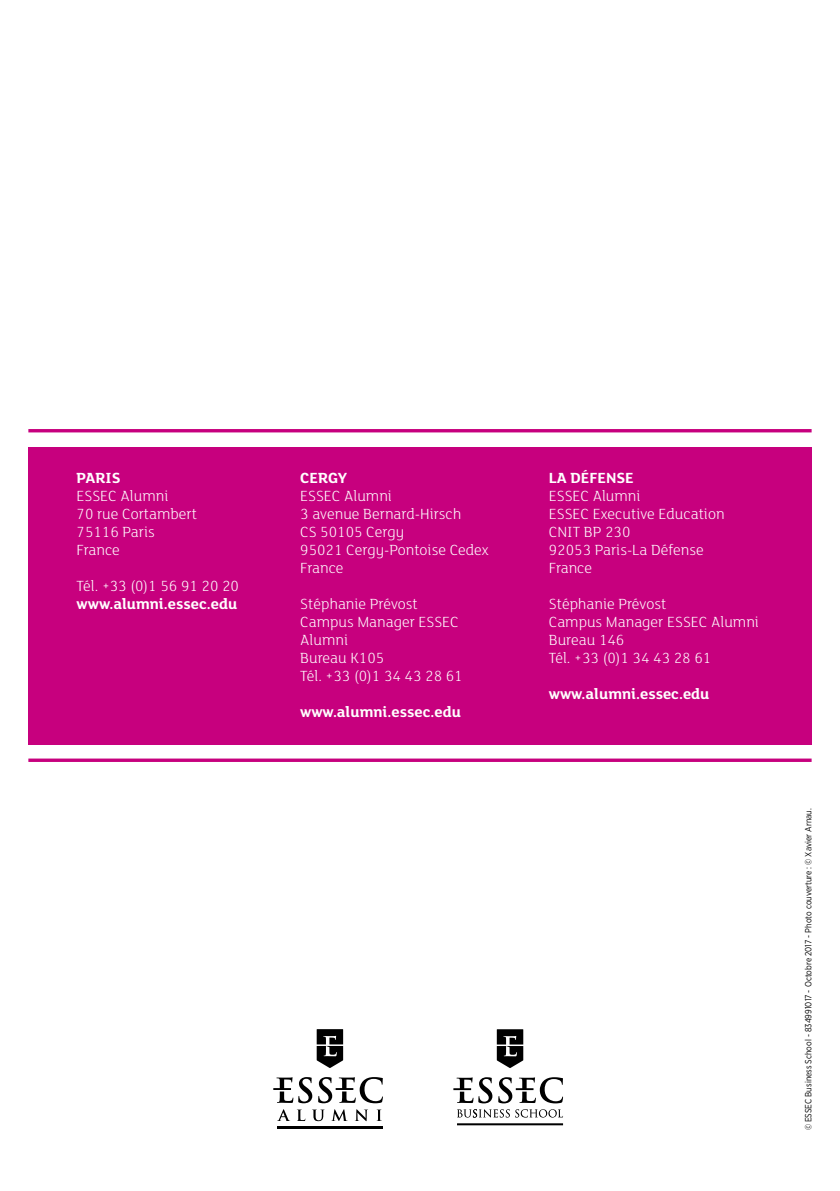
<style>
.page{position:relative;width:840px;height:1191px;background:#fff}
.page>*{position:absolute;margin:0;border:0;box-sizing:border-box;transform-origin:0 0}
.t1{font:300 16px/18px "FS Lola";color:#fff}
.t2{font:700 16px "FS Lola";color:#fff}
.t3{font:9px "Gotham Narrow";letter-spacing:.005em;color:#000;scale:.92 1}
</style>
<div class="page">
<hr style="left:277px;top:1126px;width:106px;height:2px;background:#000">
<svg style="left:273px;top:1077px;width:109px;height:26px"></svg>
<svg style="left:316px;top:1029px;width:27px;height:39px"></svg>
<svg style="left:277px;top:1109px;width:104px;height:12px"></svg>
<svg style="left:453px;top:1077px;width:109px;height:48px"></svg>
<svg style="left:496px;top:1029px;width:27px;height:39px"></svg>
<hr style="left:28px;top:429px;width:783px;height:3px;background:#c7007e">
<div style="left:28px;top:446px;width:783px;height:298px;background:#c7007e"></div>
<svg style="left:28px;top:758px;width:783px;height:4px;background:#cf2691"></svg>
<p class="t2" style="left:77px;top:466px;width:45px">PARIS</p>
<p class="t1" style="left:77px;top:486px;width:122px">ESSEC Alumni<br>70 rue Cortambert<br>75116 Paris<br>France</p>
<p class="t1" style="left:77px;top:576px;width:164px">Tél. +33 (0)1 56 91 20 20</p>
<p class="t2" style="left:77px;top:592px;width:162px">www.alumni.essec.edu</p>
<p class="t2" style="left:300px;top:466px;width:49px">CERGY</p>
<p class="t1" style="left:300px;top:486px;width:190px">ESSEC Alumni<br>3 avenue Bernard-Hirsch<br>CS 50105 Cergy<br>95021 Cergy-Pontoise Cedex<br>France</p>
<p class="t1" style="left:300px;top:594px;width:164px">Stéphanie Prévost<br>Campus Manager ESSEC<br>Alumni<br>Bureau K105<br>Tél. +33 (0)1 34 43 28 61</p>
<p class="t2" style="left:300px;top:700px;width:162px">www.alumni.essec.edu</p>
<p class="t2" style="left:548px;top:466px;width:86px">LA DÉFENSE</p>
<p class="t1" style="left:548px;top:486px;width:177px">ESSEC Alumni<br>ESSEC Executive Education<br>CNIT BP 230<br>92053 Paris-La Défense<br>France</p>
<p class="t1" style="left:548px;top:594px;width:211px">Stéphanie Prévost<br>Campus Manager ESSEC Alumni<br>Bureau 146<br>Tél. +33 (0)1 34 43 28 61</p>
<p class="t2" style="left:548px;top:682px;width:162px">www.alumni.essec.edu</p>
<p class="t3" style="left:802px;top:1130px;width:351px;rotate:-90deg">© ESSEC Business School - 834991017 - Octobre 2017 - Photo couverture : © Xavier Arnau.</p>
</div>
